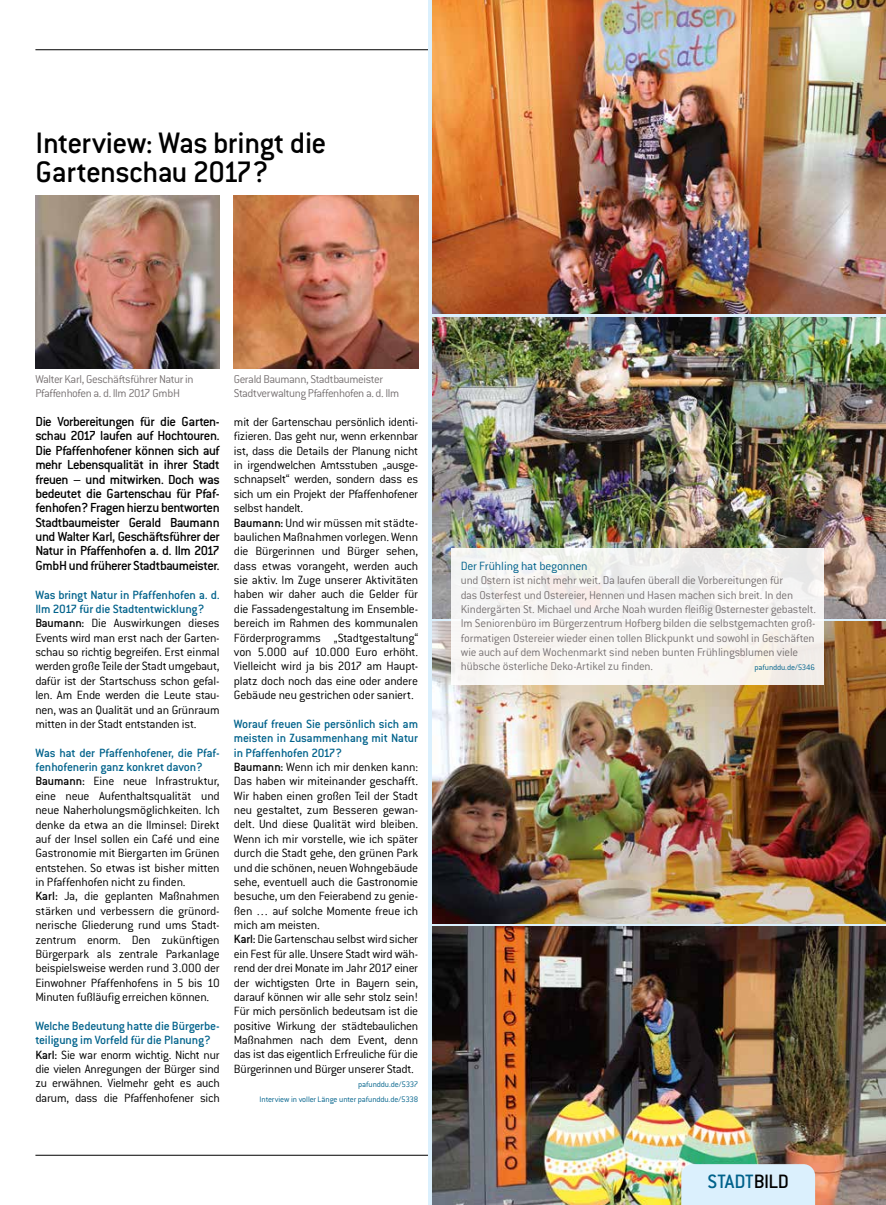
<style>
.page{position:relative;width:886px;height:1205px;background:#fff}
.page>*{position:absolute;margin:0;border:0;box-sizing:border-box;transform-origin:0 0}
.t1{font:500 32.5px/28.8px "Conduit ITC Std";letter-spacing:-.02em;color:#000}
.t2{font:500 21.25px "Conduit ITC Std";letter-spacing:-.02em;color:#00628b}
.t3{font:500 14.38px/14.4px "Conduit ITC Std";letter-spacing:-.035em;color:#000;text-align:justify}
.t4{font:300 13.12px/14.4px "Conduit ITC Std";letter-spacing:-.015em;color:#000}
.t5{font:300 13.12px "Conduit ITC Std";letter-spacing:-.015em;color:#00628b}
.t6{font:300 12.5px/14.4px "Conduit ITC Std";letter-spacing:-.02em;color:#797374}
.t7{font:300 12.5px/14.4px "Conduit ITC Std";letter-spacing:-.04em;color:#797374}
.t8{font:300 8.75px/14.4px "Conduit ITC Std";letter-spacing:-.015em;color:#00628b;text-align:right}
.s1{font-weight:500;color:#00628b}
.s2{font-weight:500}
.s3{color:#000}
</style>
<div class="page">
<hr style="left:35px;top:50px;width:706px;height:1px;background:#000">
<hr style="left:35px;top:1155px;width:492px;height:1px;background:#000">
<img style="left:432px;top:622px;width:454px;height:301px">
<img style="left:432px;top:317px;width:454px;height:301px">
<img style="left:432px;top:0;width:454px;height:313px">
<img style="left:432px;top:926px;width:454px;height:279px">
<div style="left:452px;top:548px;width:372px;height:137px;background:linear-gradient(to right,#f7f6f5,#f4f1ef)"></div>
<div style="left:681px;top:1164px;width:134px;height:41px;background:#dbf0fd"></div>
<img style="left:35px;top:196px;width:185px;height:172px">
<img style="left:234px;top:196px;width:184px;height:172px">
<h1 class="t1" style="left:35px;top:127px;width:293px">Interview: Was bringt die<br>Gartenschau 2017?</h1>
<p class="t6" style="left:35px;top:371px;width:160px">Walter Karl, Geschäftsführer Natur in<br>Pfaffenhofen a. d. Ilm 2017 GmbH</p>
<p class="t7" style="left:234px;top:371px;width:167px">Gerald Baumann, Stadtbaumeister<br>Stadtverwaltung Pfaffenhofen a. d. Ilm</p>
<p class="t3" style="left:35px;top:414px;width:186px">Die Vorbereitungen für die Garten&shy;schau 2017 laufen auf Hochtouren.<br>Die Pfaffenhofener können sich auf mehr Lebensqualität in ihrer Stadt freuen – und mitwirken. Doch was bedeutet die Gartenschau für Pfaf&shy;fenhofen? Fragen hierzu bentworten Stadtbaumeister Gerald Baumann und Walter Karl, Geschäftsführer der Natur in Pfaffenhofen a. d. Ilm 2017<br>GmbH und früherer Stadtbaumeister.</p>
<p class="t4" style="left:35px;top:587px;width:186px"><span class="s1">Was bringt Natur in Pfaffenhofen a. d.<br>Ilm 2017 für die Stadtentwicklung?<br></span><span class="s2">Baumann:</span> Die Auswirkungen dieses Events wird man erst nach der Garten&shy;schau so richtig begreifen. Erst einmal werden große Teile der Stadt umgebaut, dafür ist der Startschuss schon gefal&shy;len. Am Ende werden die Leute stau&shy;nen, was an Qualität und an Grünraum mitten in der Stadt entstanden ist.</p>
<p class="t4" style="left:35px;top:745px;width:186px"><span class="s1">Was hat der Pfaffenhofener, die Pfaf&shy;fenhofenerin ganz konkret davon?<br></span><span class="s2">Baumann:</span> Eine neue Infrastruktur, eine neue Aufenthaltsqualität und neue Naherholungsmöglichkeiten. Ich denke da etwa an die Ilminsel: Direkt auf der Insel sollen ein Café und eine Gastronomie mit Biergarten im Grünen entstehen. So etwas ist bisher mitten in Pfaffenhofen nicht zu finden.<br><span class="s2">Karl:</span> Ja, die geplanten Maßnahmen stärken und verbessern die grünord&shy;nerische Gliederung rund ums Stadt&shy;zentrum enorm. Den zukünftigen Bürgerpark als zentrale Parkanlage beispielsweise werden rund 3.000 der Einwohner Pfaffenhofens in 5 bis 10<br>Minuten fußläufig erreichen können.</p>
<p class="t4" style="left:35px;top:1018px;width:186px"><span class="s1">Welche Bedeutung hatte die Bürgerbe&shy;teiligung im Vorfeld für die Planung?<br></span><span class="s2">Karl:</span> Sie war enorm wichtig. Nicht nur die vielen Anregungen der Bürger sind zu erwähnen. Vielmehr geht es auch darum, dass die Pfaffenhofener sich</p>
<p class="t4" style="left:234px;top:414px;width:186px">mit der Gartenschau persönlich identi&shy;fizieren. Das geht nur, wenn erkennbar ist, dass die Details der Planung nicht in irgendwelchen Amtsstuben „ausge&shy;schnapselt“ werden, sondern dass es sich um ein Projekt der Pfaffenhofener selbst handelt.<br><span class="s2">Baumann:</span> Und wir müssen mit städte&shy;baulichen Maßnahmen vorlegen. Wenn die Bürgerinnen und Bürger sehen, dass etwas vorangeht, werden auch sie aktiv. Im Zuge unserer Aktivitäten haben wir daher auch die Gelder für die Fassadengestaltung im Ensemble&shy;bereich im Rahmen des kommunalen Förderprogramms „Stadtgestaltung“ von 5.000 auf 10.000 Euro erhöht.<br>Vielleicht wird ja bis 2017 am Haupt&shy;platz doch noch das eine oder andere Gebäude neu gestrichen oder saniert.</p>
<p class="t4" style="left:234px;top:716px;width:186px"><span class="s1">Worauf freuen Sie persönlich sich am meisten in Zusammenhang mit Natur in Pfaffenhofen 2017?<br></span><span class="s2">Baumann:</span> Wenn ich mir denken kann:<br>Das haben wir miteinander geschafft.<br>Wir haben einen großen Teil der Stadt neu gestaltet, zum Besseren gewan&shy;delt. Und diese Qualität wird bleiben.<br>Wenn ich mir vorstelle, wie ich später durch die Stadt gehe, den grünen Park und die schönen, neuen Wohngebäude sehe, eventuell auch die Gastronomie besuche, um den Feierabend zu genie&shy;ßen … auf solche Momente freue ich mich am meisten.<br><span class="s2">Karl:</span> Die Gartenschau selbst wird sicher ein Fest für alle. Unsere Stadt wird wäh&shy;rend der drei Monate im Jahr 2017 einer der wichtigsten Orte in Bayern sein, darauf können wir alle sehr stolz sein!<br>Für mich persönlich bedeutsam ist die positive Wirkung der städtebaulichen Maßnahmen nach dem Event, denn das ist das eigentlich Erfreuliche für die Bürgerinnen und Bürger unserer Stadt.</p>
<p class="t8" style="left:259px;top:1077px;width:160px">pafunddu.de/5337<br>Interview in voller Länge unter pafunddu.de/5338</p>
<p class="t5" style="left:461px;top:558px;width:128px">Der Frühling hat begonnen</p>
<p class="t6" style="left:461px;top:573px;width:357px">und Ostern ist nicht mehr weit. Da laufen überall die Vorbereitungen für<br>das Osterfest und Ostereier, Hennen und Hasen machen sich breit. In den Kindergärten St. Michael und Arche Noah wurden fleißig Osternester gebastelt.<br>Im Seniorenbüro im Bürgerzentrum Hofberg bilden die selbstgemachten groß&shy;formatigen Ostereier wieder einen tollen Blickpunkt und sowohl in Geschäften wie auch auf dem Wochenmarkt sind neben bunten Frühlingsblumen viele hübsche österliche Deko-Artikel zu finden.</p>
<p class="t8" style="left:754px;top:660px;width:62px">pafunddu.de/5346</p>
<h2 class="t2" style="left:707px;top:1169px;width:83px">STADT<span class="s3">BILD</span></h2>
</div>
